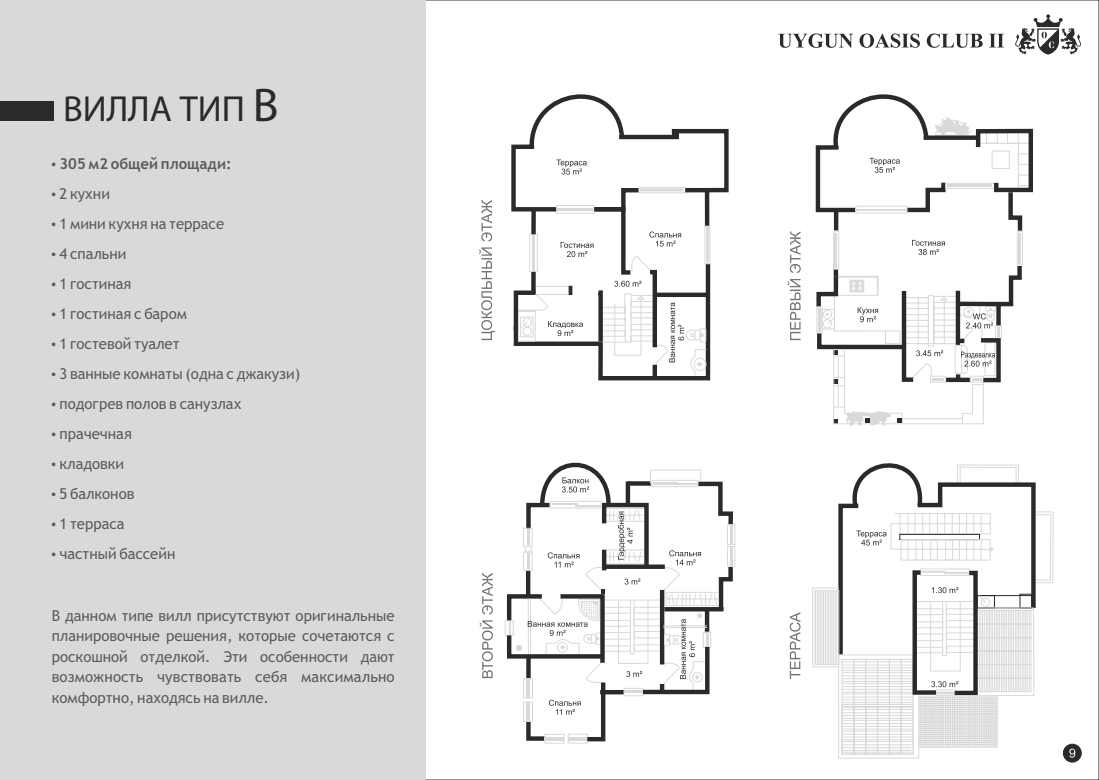
<style>
.page{position:relative;width:1099px;height:780px;background:#fff}
.page>*{position:absolute;margin:0;border:0;box-sizing:border-box;transform-origin:0 0}
.t1{font:36.38px "Myriad Pro";color:#2b2929}
.t2{font:15px/30px "Trebuchet MS";color:#5c5c5c;text-align:justify}
.t3{font:700 15px "Trebuchet MS";color:#5c5c5c}
.s1{font-size:47.5px}
</style>
<div class="page">
<div style="left:0;top:0;width:425px;height:780px;background:#d9d9d9"></div>
<div style="left:0;top:101px;width:53px;height:20px;background:#2b2929"></div>
<svg style="left:1015px;top:14px;width:66px;height:41px"></svg>
<svg style="left:778px;top:33px;width:226px;height:15px"></svg>
<div style="left:1063px;top:744px;width:18px;height:18px;background:#2b2929;border:1px solid #2b2929;border-radius:50%"></div>
<svg style="left:1069px;top:748px;width:6px;height:9px"></svg>
<div style="left:1016px;top:230px;width:6px;height:35px;border:1px solid #d9d9d9"></div>
<hr style="left:1018px;top:233px;width:2px;height:31px;background:#d9d9d9">
<div style="left:833px;top:231px;width:6px;height:38px;border:1px solid #d9d9d9"></div>
<hr style="left:834px;top:233px;width:2px;height:35px;background:#d9d9d9">
<svg style="left:815px;top:94px;width:218px;height:161px"></svg>
<svg style="left:816px;top:261px;width:207px;height:165px"></svg>
<svg style="left:511px;top:94px;width:218px;height:287px"></svg>
<svg style="left:812px;top:463px;width:241px;height:296px"></svg>
<svg style="left:504px;top:462px;width:231px;height:281px"></svg>
<svg style="left:787px;top:231px;width:13px;height:109px"></svg>
<svg style="left:479px;top:200px;width:16px;height:140px"></svg>
<svg style="left:789px;top:612px;width:11px;height:66px"></svg>
<svg style="left:479px;top:573px;width:14px;height:105px"></svg>
<h1 class="t1" style="left:63px;top:93px;width:217px">ВИЛЛА ТИП <span class="s1">B</span></h1>
<p class="t3" style="left:59px;top:158px;width:173px">305 м2 общей площади:</p>
<p class="t2" style="left:59px;top:180px;width:242px;text-align:left">2 кухни<br>1 мини кухня на террасе<br>4 спальни<br>1 гостиная<br>1 гостиная с баром<br>1 гостевой туалет<br>3 ванные комнаты (одна с джакузи) подогрев полов в санузлах прачечная<br>кладовки<br>5 балконов<br>1 терраса<br>частный бассейн</p>
<p class="t2" style="left:52px;top:606px;width:344px;line-height:20.5px">В данном типе вилл присутствуют оригинальные планировочные решения, которые сочетаются с роскошной отделкой. Эти особенности дают возможность чувствовать себя максимально комфортно, находясь на вилле.</p>
</div>
